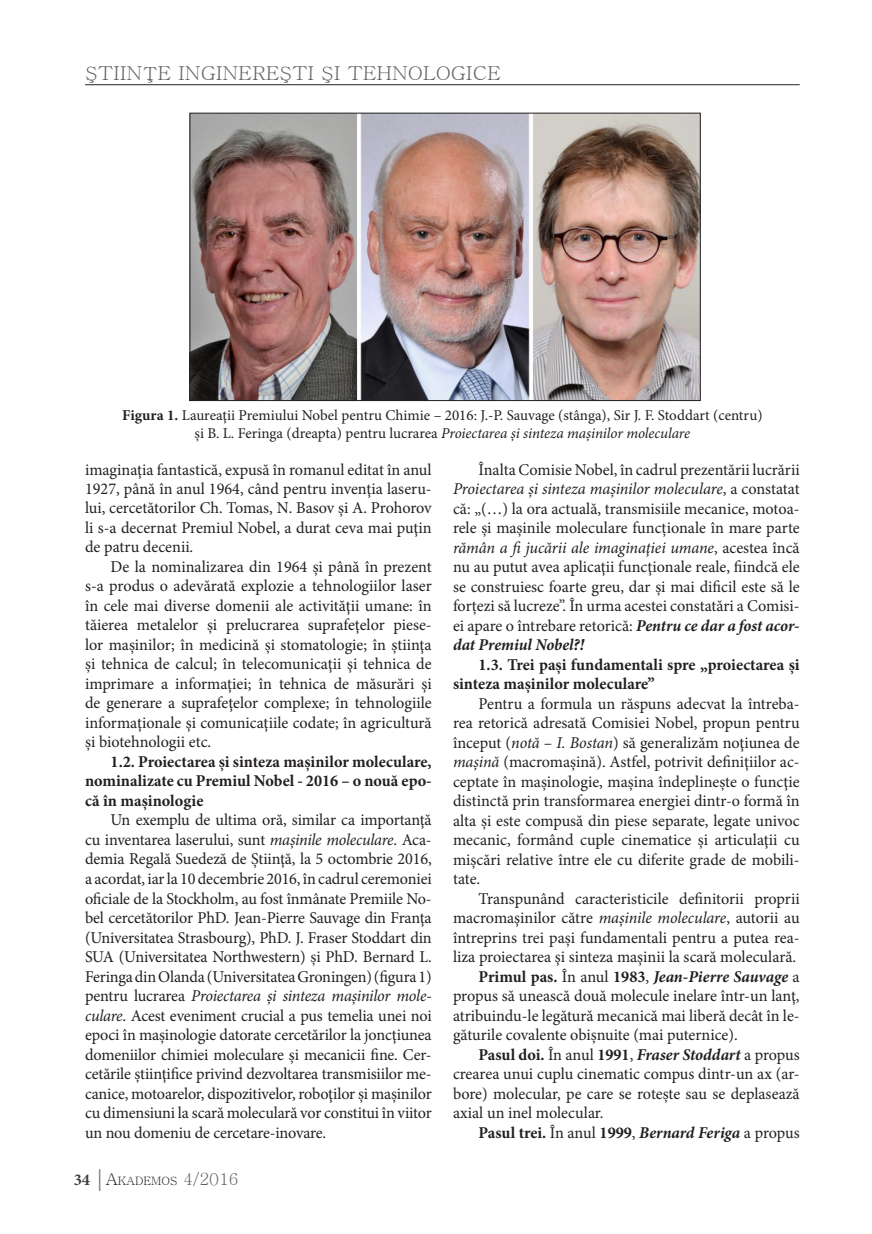
<style>
.page{position:relative;width:872px;height:1234px;background:#fff}
.page>*{position:absolute;margin:0;border:0;box-sizing:border-box;transform-origin:0 0}
.t1{font:19.2px "Batang";color:#636366;scale:1.06 1}
.Text_de_baza{font:16.5px/19.5px "Minion Pro";color:#231f20;text-align:justify}
.Text_de_baza-2{font:700 16.5px/19.5px "Minion Pro";color:#231f20;text-align:justify}
.legenda{font:15px/18px "Minion Pro";color:#231f20;text-align:center}
.t2{font:11.55px "Batang";color:#231f20}
.s1{font-weight:700}
.s2{font-style:italic}
.s3{font-family:"Minion Pro";font-weight:700;font-size:16.5px;color:#3e3e3f}
.s4{font-family:"Garamond";font-size:24px;color:#636366}
.s5{font-size:16.5px}
.s6{font-size:16.5px;color:#636366}
.s7{font-weight:700;font-style:italic}
.s8{font-weight:400}
</style>
<div class="page">
<hr style="left:85px;top:84px;width:714px;height:1px;background:#231f20">
<img style="left:191px;top:115px;width:507px;height:284px">
<div style="left:189px;top:113px;width:511px;height:288px;border:1px solid #231f20"></div>
<p class="t1" style="left:85px;top:64px;width:394px">ŞTIINŢE INGINEREŞTI ŞI TEHNOLOGICE</p>
<p class="legenda" style="left:122px;top:406px;width:642px"><span class="s1">Figura 1.</span> Laureaţii Premiului Nobel pentru Chimie – 2016: J.-P. Sauvage (stânga), Sir J. F. Stoddart (centru) și B. L. Feringa (dreapta) pentru lucrarea <span class="s2">Proiectarea şi sinteza maşinilor moleculare</span></p>
<p class="Text_de_baza" style="left:85px;top:459px;width:348px">imaginaţia fantastică, expusă în romanul editat în anul 1927, până în anul 1964, când pentru invenţia laseru&shy;lui, cercetătorilor Ch. Tomas, N. Basov şi A. Prohorov li s-a decernat Premiul Nobel, a durat ceva mai puţin de patru decenii.</p>
<p class="Text_de_baza" style="left:85px;top:556px;width:348px;text-indent:26px">De la nominalizarea din 1964 şi până în prezent s-a produs o adevărată explozie a tehnologiilor laser în cele mai diverse domenii ale activităţii umane: în tăierea metalelor şi prelucrarea suprafeţelor piese&shy;lor maşinilor; în medicină și stomatologie; în ştiinţa şi tehnica de calcul; în telecomunicaţii şi tehnica de imprimare a informaţiei; în tehnica de măsurări şi de generare a suprafeţelor complexe; în tehnologiile informaţionale şi comunicaţiile codate; în agricultură şi biotehnologii etc.</p>
<p class="Text_de_baza-2" style="left:85px;top:751px;width:348px;text-indent:26px">1.2. Proiectarea şi sinteza maşinilor moleculare, nominalizate cu Premiul Nobel - 2016 – o nouă epo&shy;că în maşinologie</p>
<p class="Text_de_baza" style="left:85px;top:810px;width:348px;text-indent:26px">Un exemplu de ultima oră, similar ca importanţă cu inventarea laserului, sunt <span class="s2">maşinile moleculare</span>. Aca&shy;demia Regală Suedeză de Ştiinţă, la 5 octombrie 2016, a acordat, iar la 10 decembrie 2016, în cadrul ceremoniei oficiale de la Stockholm, au fost înmânate Premiile No&shy;bel cercetătorilor PhD. Jean-Pierre Sauvage din Franţa (Universitatea Strasbourg), PhD. J. Fraser Stoddart din SUA (Universitatea Northwestern) şi PhD. Bernard L.<br>Feringa din Olanda (Universitatea Groningen) (figura 1) pentru lucrarea <span class="s2">Proiectarea şi sinteza maşinilor mole&shy;culare</span>. Acest eveniment crucial a pus temelia unei noi epoci în maşinologie datorate cercetărilor la joncţiunea domeniilor chimiei moleculare şi mecanicii fine. Cer&shy;cetările ştiinţifice privind dezvoltarea transmisiilor me&shy;canice, motoarelor, dispozitivelor, roboţilor şi maşinilor cu dimensiuni la scară moleculară vor constitui în viitor un nou domeniu de cercetare-inovare.</p>
<p class="t2" style="left:74px;top:1175px;width:167px"><span class="s3">34</span> <span class="s4">|</span><span class="s5">A</span>KADEMOS <span class="s6">4/2016</span></p>
<p class="Text_de_baza" style="left:453px;top:459px;width:348px;text-indent:26px">Înalta Comisie Nobel, în cadrul prezentării lucrării <span class="s2">Proiectarea şi sinteza maşinilor moleculare</span>, a constatat că: „(…) la ora actuală, transmisiile mecanice, motoa&shy;rele şi maşinile moleculare funcționale în mare parte <span class="s2">rămân a fi jucării ale imaginaţiei umane</span>, acestea încă nu au putut avea aplicaţii funcţionale reale, fiindcă ele se construiesc foarte greu, dar şi mai dificil este să le forțezi să lucreze”. În urma acestei constatări a Comisi&shy;ei apare o întrebare retorică: <span class="s7">Pentru ce dar a fost acor&shy;dat Premiul Nobel?!</span></p>
<p class="Text_de_baza-2" style="left:453px;top:654px;width:348px;text-indent:26px">1.3. Trei paşi fundamentali spre „proiectarea şi sinteza maşinilor moleculare”</p>
<p class="Text_de_baza" style="left:453px;top:693px;width:348px;text-indent:26px">Pentru a formula un răspuns adecvat la întreba&shy;rea retorică adresată Comisiei Nobel, propun pentru început (<span class="s2">notă</span> – <span class="s2">I. Bostan</span>) să generalizăm noţiunea de <span class="s2">maşină</span> (macromaşină). Astfel, potrivit definiţiilor ac&shy;ceptate în maşinologie, maşina îndeplineşte o funcţie distinctă prin transformarea energiei dintr-o formă în alta şi este compusă din piese separate, legate univoc mecanic, formând cuple cinematice şi articulaţii cu mişcări relative între ele cu diferite grade de mobili&shy;tate.</p>
<p class="Text_de_baza" style="left:453px;top:888px;width:348px;text-indent:26px">Transpunând caracteristicile definitorii proprii macromaşinilor către <span class="s2">maşinile moleculare</span>, autorii au întreprins trei paşi fundamentali pentru a putea rea&shy;liza proiectarea şi sinteza maşinii la scară moleculară.</p>
<p class="Text_de_baza" style="left:453px;top:966px;width:348px;text-indent:26px"><span class="s1">Primul pas.</span> În anul <span class="s1">1983</span>, <span class="s7">Jean-Pierre Sauvage</span> a propus să unească două molecule inelare într-un lanţ, atribuindu-le legătură mecanică mai liberă decât în le&shy;găturile covalente obişnuite (mai puternice).</p>
<p class="Text_de_baza" style="left:453px;top:1044px;width:348px;text-indent:26px"><span class="s1">Pasul doi.</span> În anul <span class="s1">1991</span>, <span class="s7">Fraser Stoddart</span> a propus crearea unui cuplu cinematic compus dintr-un ax (ar&shy;bore) molecular, pe care se roteşte sau se deplasează axial un inel molecular.</p>
<p class="Text_de_baza-2" style="left:478px;top:1122px;width:323px">Pasul trei. <span class="s8">În anul</span> 1999<span class="s8">,</span> <span class="s2">Bernard Feriga</span> <span class="s8">a propus</span></p>
</div>
